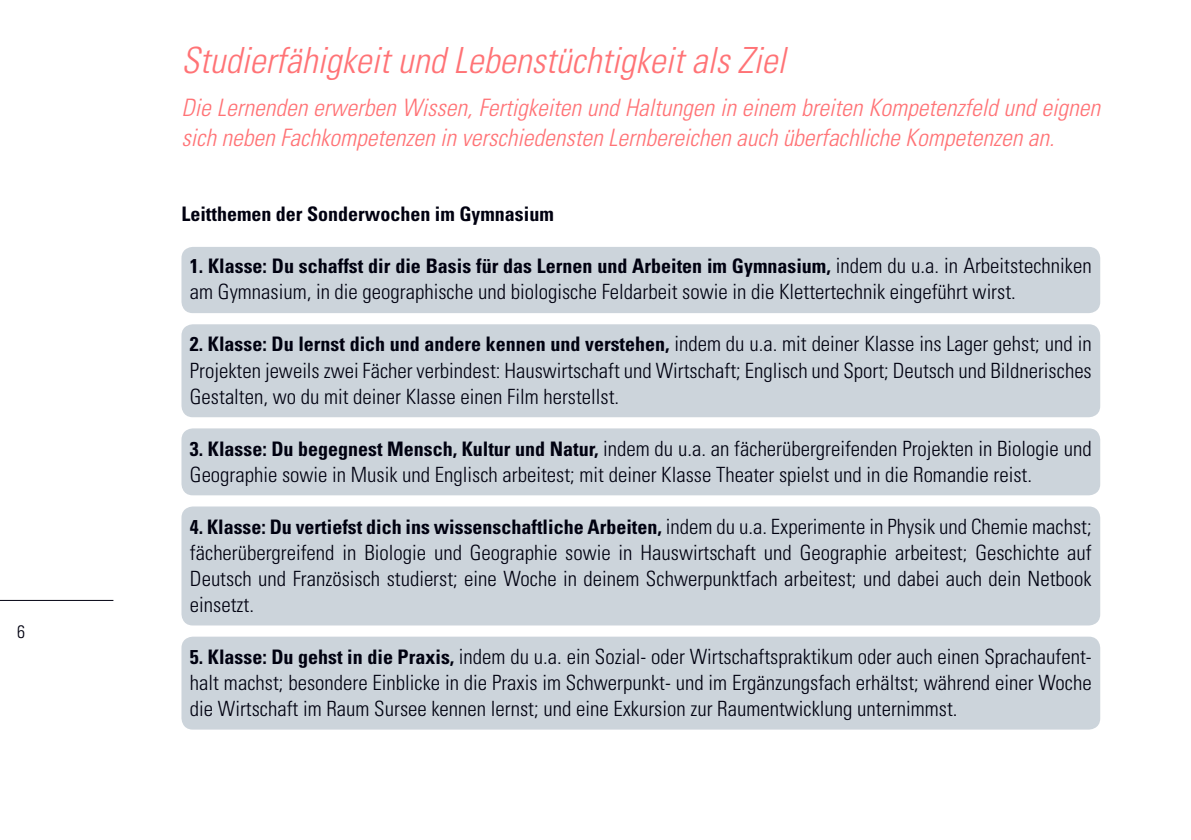
<style>
.page{position:relative;width:1191px;height:840px;background:#fff}
.page>*{position:absolute;margin:0;border:0;box-sizing:border-box;transform-origin:0 0}
.t1{font:italic 300 condensed 36px "Univers";color:#ff7376}
.t2{font:italic 300 condensed 24px/30px "Univers";color:#ff7376}
.t3{font:300 condensed 21px/26px "Univers";color:#000110}
.t4{font:700 condensed 20px "Univers";color:#000110}
.t5{font:300 condensed 18px "Univers";color:#000110}
.s1{font-weight:300;font-size:21px}
.s2{font-weight:700;font-size:20px}
</style>
<div class="page">
<hr style="left:0;top:599px;width:113px;height:1px;background:#000110">
<div style="left:181px;top:428px;width:919px;height:67px;background:#ccd4db;border-radius:11px"></div>
<div style="left:181px;top:324px;width:919px;height:93px;background:#ccd4db;border-radius:11px"></div>
<div style="left:181px;top:636px;width:919px;height:93px;background:#ccd4db;border-radius:11px"></div>
<div style="left:181px;top:506px;width:919px;height:119px;background:#ccd4db;border-radius:11px"></div>
<div style="left:181px;top:247px;width:919px;height:66px;background:#ccd4db;border-radius:11px"></div>
<p class="t5" style="left:17px;top:620px;width:9px">6</p>
<h1 class="t1" style="left:181px;top:39px;width:605px">Studierfähigkeit und Lebenstüchtigkeit als Ziel</h1>
<p class="t2" style="left:181px;top:92px;width:920px">Die Lernenden erwerben Wissen, Fertigkeiten und Haltungen in einem breiten Kompetenzfeld und eignen sich neben Fachkompetenzen in verschiedensten Lernbereichen auch überfachliche Kompetenzen an.</p>
<p class="t4" style="left:181px;top:202px;width:374px">Leitthemen der Sonderwochen im Gymnasium</p>
<p class="t4" style="left:190px;top:254px;width:903px">1. Klasse: Du schaffst dir die Basis für das Lernen und Arbeiten im Gymnasium, <span class="s1">indem du u.a. in Arbeitstechniken</span></p>
<p class="t3" style="left:190px;top:278px;width:827px">am Gymnasium, in die geographische und biologische Feldarbeit sowie in die Klettertechnik eingeführt wirst.</p>
<p class="t4" style="left:190px;top:332px;width:903px">2. Klasse: Du lernst dich und andere kennen und verstehen, <span class="s1">indem du u.a. mit deiner Klasse ins Lager gehst; und in</span></p>
<p class="t3" style="left:190px;top:356px;width:903px">Projekten jeweils zwei Fächer verbindest: Hauswirtschaft und Wirtschaft; Englisch und Sport; Deutsch und Bildnerisches<br>Gestalten, wo du mit deiner Klasse einen Film herstellst.</p>
<p class="t3" style="left:190px;top:434px;width:903px"><span class="s2">3. Klasse: Du begegnest Mensch, Kultur und Natur,</span> indem du u.a. an fächerübergreifenden Projekten in Biologie und<br>Geographie sowie in Musik und Englisch arbeitest; mit deiner Klasse Theater spielst und in die Romandie reist.</p>
<p class="t4" style="left:190px;top:514px;width:903px">4. Klasse: Du vertiefst dich ins wissenschaftliche Arbeiten, <span class="s1">indem du u.a. Experimente in Physik und Chemie machst;</span></p>
<p class="t3" style="left:190px;top:538px;width:903px;text-align:justify">fächerübergreifend in Biologie und Geographie sowie in Hauswirtschaft und Geographie arbeitest; Geschichte auf Deutsch und Französisch studierst; eine Woche in deinem Schwerpunktfach arbeitest; und dabei auch dein Netbook einsetzt.</p>
<p class="t3" style="left:190px;top:642px;width:903px;text-align:justify"><span class="s2">5. Klasse: Du gehst in die Praxis,</span> indem du u.a. ein Sozial- oder Wirtschaftspraktikum oder auch einen Sprachaufent&shy;halt machst; besondere Einblicke in die Praxis im Schwerpunkt- und im Ergänzungsfach erhältst; während einer Woche die Wirtschaft im Raum Sursee kennen lernst; und eine Exkursion zur Raumentwicklung unternimmst.</p>
</div>
